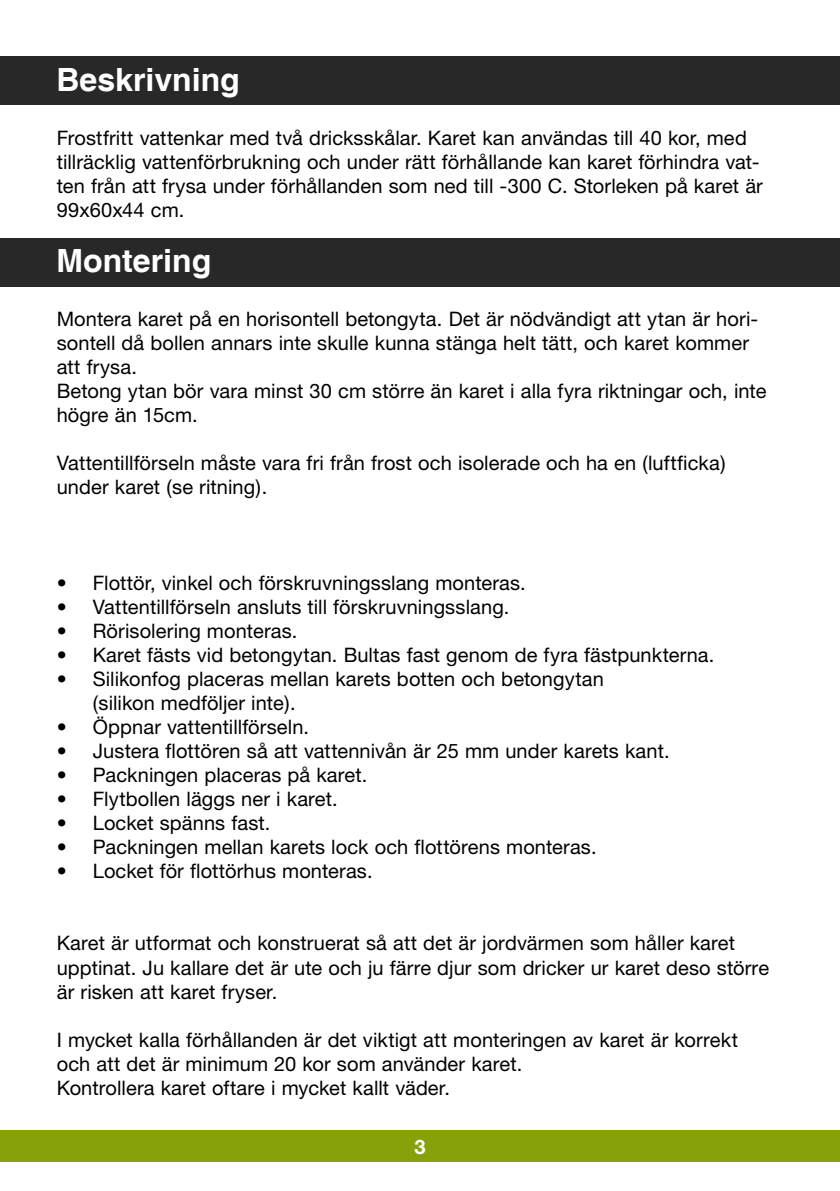
<style>
.page{position:relative;width:840px;height:1191px;background:#fff}
.page>*{position:absolute;margin:0;border:0;box-sizing:border-box;transform-origin:0 0}
.t1{font:700 32px "Helvetica";color:#fff}
.t2{font:20px/24px "Helvetica Neue";letter-spacing:.005em;color:#000}
.t3{font:700 20px "Helvetica Neue";color:#fff}
</style>
<div class="page">
<div style="left:0;top:1130px;width:839px;height:32px;background:#86a20b"></div>
<div style="left:0;top:57px;width:839px;height:48px;background:#282829"></div>
<div style="left:0;top:238px;width:839px;height:48px;background:#282829"></div>
<h1 class="t1" style="left:56px;top:60px;width:185px">Beskrivning</h1>
<p class="t2" style="left:57px;top:125px;width:707px">Frostfritt vattenkar med två dricksskålar. Karet kan användas till 40 kor, med tillräcklig vattenförbrukning och under rätt förhållande kan karet förhindra vat&shy;ten från att frysa under förhållanden som ned till -300 C. Storleken på karet är 99x60x44 cm.</p>
<h1 class="t1" style="left:56px;top:241px;width:156px">Montering</h1>
<p class="t2" style="left:57px;top:307px;width:710px">Montera karet på en horisontell betongyta. Det är nödvändigt att ytan är hori&shy;sontell då bollen annars inte skulle kunna stänga helt tätt, och karet kommer att frysa.<br>Betong ytan bör vara minst 30 cm större än karet i alla fyra riktningar och, inte högre än 15cm.</p>
<p class="t2" style="left:57px;top:451px;width:670px">Vattentillförseln måste vara fri från frost och isolerade och ha en (luftficka) under karet (se ritning).</p>
<p class="t2" style="left:57px;top:571px;width:470px">• Flottör, vinkel och förskruvningsslang monteras.</p>
<p class="t2" style="left:57px;top:595px;width:454px">• Vattentillförseln ansluts till förskruvningsslang.</p>
<p class="t2" style="left:57px;top:619px;width:242px">• Rörisolering monteras.</p>
<p class="t2" style="left:57px;top:643px;width:659px">• Karet fästs vid betongytan. Bultas fast genom de fyra fästpunkterna.</p>
<p class="t2" style="left:93px;top:667px;width:512px;text-indent:-36px">• Silikonfog placeras mellan karets botten och betongytan (silikon medföljer inte).</p>
<p class="t2" style="left:57px;top:715px;width:253px">• Öppnar vattentillförseln.</p>
<p class="t2" style="left:57px;top:739px;width:614px">• Justera flottören så att vattennivån är 25 mm under karets kant.</p>
<p class="t2" style="left:57px;top:763px;width:312px">• Packningen placeras på karet.</p>
<p class="t2" style="left:57px;top:787px;width:282px">• Flytbollen läggs ner i karet.</p>
<p class="t2" style="left:57px;top:811px;width:215px">• Locket spänns fast.</p>
<p class="t2" style="left:57px;top:835px;width:541px">• Packningen mellan karets lock och flottörens monteras.</p>
<p class="t2" style="left:57px;top:859px;width:317px">• Locket för flottörhus monteras.</p>
<p class="t2" style="left:57px;top:931px;width:713px">Karet är utformat och konstruerat så att det är jordvärmen som håller karet upptinat. Ju kallare det är ute och ju färre djur som dricker ur karet deso större är risken att karet fryser.</p>
<p class="t2" style="left:57px;top:1027px;width:682px">I mycket kalla förhållanden är det viktigt att monteringen av karet är korrekt och att det är minimum 20 kor som använder karet.<br>Kontrollera karet oftare i mycket kallt väder.</p>
<p class="t3" style="left:414px;top:1134px;width:13px">3</p>
</div>
